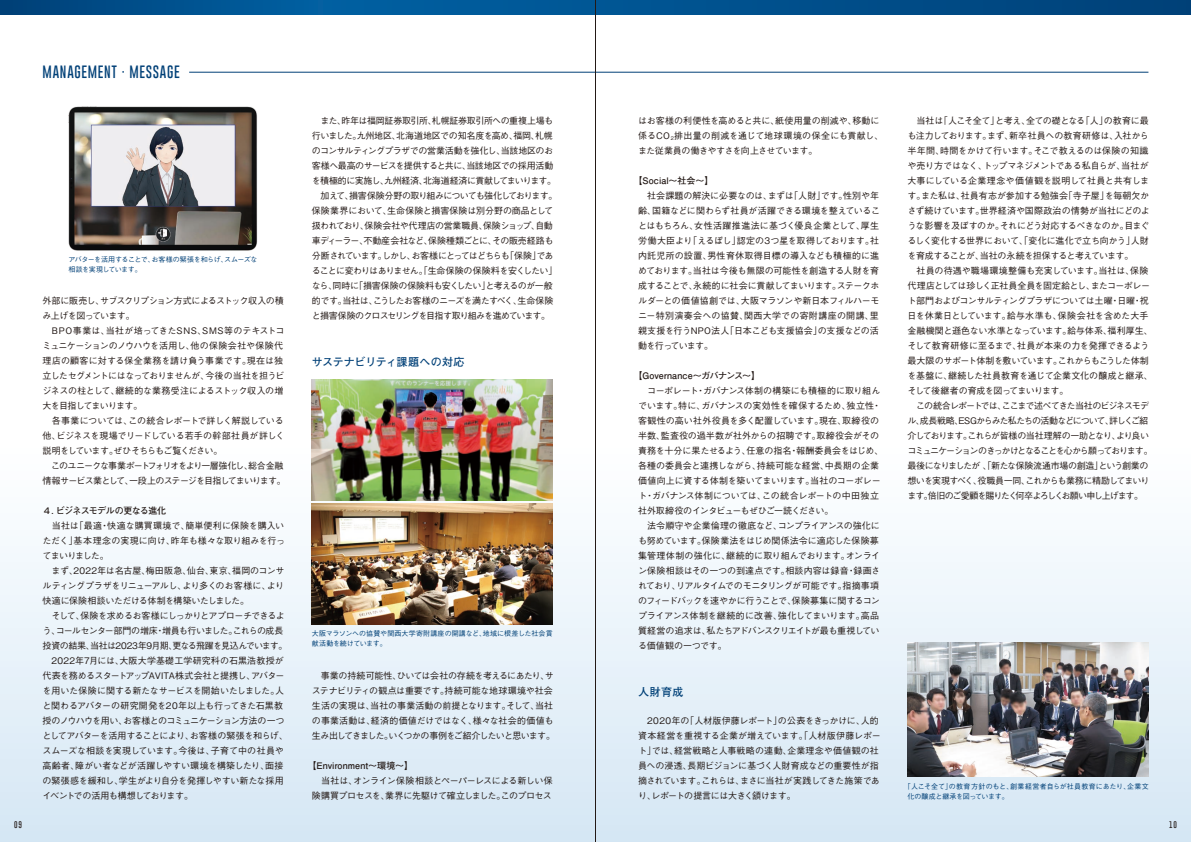
<style>
.page{position:relative;width:1191px;height:842px;background:#fff}
.page>*{position:absolute;margin:0;border:0;box-sizing:border-box;transform-origin:0 0}
.t1{font:100 13px "Gobold";letter-spacing:.055em;color:#004077}
.t2{font:700 11px "Futo Go B101 Pr 6";letter-spacing:-.015em;color:#004077}
.t3{font:700 11px "Futo Go B101 Pr 6";letter-spacing:.02em;color:#004077}
.t4{font:500 9px/15px "Gothic BBB Pr 6";letter-spacing:-.035em;color:#231916}
.t5{font:500 9px/15px "Gothic BBB Pr 6";letter-spacing:-.055em;color:#231916}
.t6{font:500 9px/15px "Gothic BBB Pr 6";letter-spacing:-.015em;color:#231916}
.t7{font:500 9px/15px "Gothic BBB Pr 6";letter-spacing:-.01em;color:#231916}
.t8{font:700 9px "Futo Go B101 Pr 6";letter-spacing:.005em;color:#231916}
.t9{font:700 9px "Futo Go B101 Pr 6";letter-spacing:-.065em;color:#231916}
.t10{font:500 7px/10px "Gothic BBB Pr 6";letter-spacing:.005em;color:#004077}
.t11{font:500 7px/10px "Gothic BBB Pr 6";letter-spacing:.01em;color:#004077}
.t12{font:500 7px/10px "Gothic BBB Pr 6";letter-spacing:-.06em;color:#004077}
.t13{font:100 7px "Gobold";color:#231916}
.s1{font-size:5px}
</style>
<div class="page">
<div style="left:0;top:14px;width:1191px;height:828px;background:linear-gradient(to bottom,#fff,#e0edf7)"></div>
<svg style="left:0;top:0;width:1191px;height:14px;background:#00508c"></svg>
<img style="left:67px;top:105px;width:192px;height:148px">
<hr style="left:189px;top:72px;width:959px;height:1px;background:#004077">
<img style="left:312px;top:504px;width:241px;height:120px">
<img style="left:312px;top:380px;width:241px;height:121px">
<img style="left:907px;top:643px;width:241px;height:134px">
<hr style="left:595px;top:0;width:1px;height:842px;background:#231916">
<h1 class="t1" style="left:43px;top:64px;width:139px">MANAGEMENT · MESSAGE</h1>
<p class="t12" style="left:68px;top:254px;width:191px">アバターを活用することで、お客様の緊張を和らげ、スムーズな相談を実現しています。</p>
<p class="t5" style="left:43px;top:292px;width:245px">外部に販売し、サブスクリプション方式によるストック収入の積み上げを図っています。<br>　BPO事業は、当社が培ってきたSNS、SMS等のテキストコミュニケーションのノウハウを活用し、他の保険会社や保険代理店の顧客に対する保全業務を請け負う事業です。現在は独立したセグメントにはなっておりませんが、今後の当社を担うビジネスの柱として、継続的な業務受注によるストック収入の増大を目指してまいります。<br>　各事業については、この統合レポートで詳しく解説している他、ビジネスを現場でリードしている若手の幹部社員が詳しく説明をしています。ぜひそちらもご覧ください。<br>　このユニークな事業ポートフォリオをより一層強化し、総合金融情報サービス業として、一段上のステージを目指してまいります。</p>
<p class="t9" style="left:43px;top:503px;width:125px">４．ビジネスモデルの更なる進化</p>
<p class="t4" style="left:43px;top:517px;width:247px">　当社は「最適・快適な購買環境で、簡単便利に保険を購入いただく」基本理念の実現に向け、昨年も様々な取り組みを行ってまいりました。<br>　まず、2022年は名古屋、梅田阪急、仙台、東京、福岡のコンサルティングプラザをリニューアルし、より多くのお客様に、より快適に保険相談いただける体制を構築いたしました。<br>　そして、保険を求めるお客様にしっかりとアプローチできるよう、コールセンター部門の増床・増員も行いました。これらの成長投資の結果、当社は2023年9月期、更なる飛躍を見込んでいます。　2022年7月には、大阪大学基礎工学研究科の石黒浩教授が代表を務めるスタートアップAVITA株式会社と提携し、アバターを用いた保険に関する新たなサービスを開始いたしました。人と関わるアバターの研究開発を20年以上も行ってきた石黒教授のノウハウを用い、お客様とのコミュニケーション方法の一つとしてアバターを活用することにより、お客様の緊張を和らげ、スムーズな相談を実現しています。今後は、子育て中の社員や高齢者、障がい者などが活躍しやすい環境を構築したり、面接の緊張感を緩和し、学生がより自分を発揮しやすい新たな採用イベントでの活用も構想しております。</p>
<p class="t5" style="left:312px;top:113px;width:247px">　また、昨年は福岡証券取引所、札幌証券取引所への重複上場も行いました。九州地区、北海道地区での知名度を高め、福岡、札幌のコンサルティングプラザでの営業活動を強化し、当該地区のお客様へ最高のサービスを提供すると共に、当該地区での採用活動を積極的に実施し、九州経済、北海道経済に貢献してまいります。　加えて、損害保険分野の取り組みについても強化しております。保険業界において、生命保険と損害保険は別分野の商品として扱われており、保険会社や代理店の営業職員、保険ショップ、自動車ディーラー、不動産会社など、保険種類ごとに、その販売経路も分断されています。しかし、お客様にとってはどちらも「保険」であることに変わりはありません。「生命保険の保険料を安くしたい」なら、同時に「損害保険の保険料も安くしたい」と考えるのが一般的です。当社は、こうしたお客様のニーズを満たすべく、生命保険と損害保険のクロスセリングを目指す取り組みを進めています。</p>
<p class="t2" style="left:312px;top:353px;width:154px">サステナビリティ課題への対応</p>
<p class="t11" style="left:312px;top:628px;width:242px">大阪マラソンへの協賛や関西大学寄附講座の開講など、地域に根差した社会貢献活動を続けています。</p>
<p class="t4" style="left:312px;top:668px;width:244px">　事業の持続可能性、ひいては会社の存続を考えるにあたり、サステナビリティの観点は重要です。持続可能な地球環境や社会生活の実現は、当社の事業活動の前提となります。そして、当社の事業活動は、経済的価値だけではなく、様々な社会的価値も生み出してきました。いくつかの事例をご紹介したいと思います。</p>
<p class="t8" style="left:307px;top:759px;width:107px">【Environment～環境～】</p>
<p class="t4" style="left:312px;top:773px;width:242px;text-align:right">当社は、オンライン保険相談とペーパーレスによる新しい保険購買プロセスを、業界に先駆けて確立しました。このプロセス</p>
<p class="t7" style="left:638px;top:113px;width:247px">はお客様の利便性を高めると共に、紙使用量の削減や、移動に係るCO<span class="s1">2</span>排出量の削減を通じて地球環境の保全にも貢献し、また従業員の働きやすさを向上させています。</p>
<p class="t8" style="left:633px;top:174px;width:81px">【Social～社会～】</p>
<p class="t6" style="left:638px;top:188px;width:243px">　社会課題の解決に必要なのは、まずは「人財」です。性別や年齢、国籍などに関わらず社員が活躍できる環境を整えていることはもちろん、女性活躍推進法に基づく優良企業として、厚生労働大臣より「えるぼし」認定の3つ星を取得しております。社内託児所の設置、男性育休取得目標の導入なども積極的に進めております。当社は今後も無限の可能性を創造する人財を育成することで、永続的に社会に貢献してまいります。ステークホルダーとの価値協創では、大阪マラソンや新日本フィルハーモニー特別演奏会への協賛、関西大学での寄附講座の開講、里親支援を行うNPO法人「日本こども支援協会」の支援などの活動を行っています。</p>
<p class="t8" style="left:633px;top:369px;width:128px">【Governance～ガバナンス～】</p>
<p class="t4" style="left:638px;top:383px;width:247px">　コーポレート・ガバナンス体制の構築にも積極的に取り組んでいます。特に、ガバナンスの実効性を確保するため、独立性・客観性の高い社外役員を多く配置しています。現在、取締役の半数、監査役の過半数が社外からの招聘です。取締役会がその責務を十分に果たせるよう、任意の指名・報酬委員会をはじめ、各種の委員会と連携しながら、持続可能な経営、中長期の企業価値向上に資する体制を築いてまいります。当社のコーポレート・ガバナンス体制については、この統合レポートの中田独立社外取締役のインタビューもぜひご一読ください。<br>　法令順守や企業倫理の徹底など、コンプライアンスの強化にも努めています。保険業法をはじめ関係法令に適応した保険募集管理体制の強化に、継続的に取り組んでおります。オンライン保険相談はその一つの到達点です。相談内容は録音・録画されており、リアルタイムでのモニタリングが可能です。指摘事項のフィードバックを速やかに行うことで、保険募集に関するコンプライアンス体制を継続的に改善、強化してまいります。高品質経営の追求は、私たちアドバンスクリエイトが最も重視している価値観の一つです。</p>
<p class="t3" style="left:638px;top:683px;width:47px">人財育成</p>
<p class="t4" style="left:638px;top:713px;width:244px">　2020年の「人材版伊藤レポート」の公表をきっかけに、人的資本経営を重視する企業が増えています。「人材版伊藤レポート」では、経営戦略と人事戦略の連動、企業理念や価値観の社員への浸透、長期ビジョンに基づく人財育成などの重要性が指摘されています。これらは、まさに当社が実践してきた施策であり、レポートの提言には大きく頷けます。</p>
<p class="t4" style="left:907px;top:113px;width:247px">　当社は「人こそ全て」と考え、全ての礎となる「人」の教育に最も注力しております。まず、新卒社員への教育研修は、入社から半年間、時間をかけて行います。そこで教えるのは保険の知識や売り方ではなく、トップマネジメントである私自らが、当社が大事にしている企業理念や価値観を説明して社員と共有します。また私は、社員有志が参加する勉強会「寺子屋」を毎朝欠かさず続けています。世界経済や国際政治の情勢が当社にどのような影響を及ぼすのか。それにどう対応するべきなのか。目まぐるしく変化する世界において、「変化に進化で立ち向かう」人財を育成することが、当社の永続を担保すると考えています。<br>　社員の待遇や職場環境整備も充実しています。当社は、保険代理店としては珍しく正社員全員を固定給とし、またコーポレート部門およびコンサルティングプラザについては土曜・日曜・祝日を休業日としています。給与水準も、保険会社を含めた大手金融機関と遜色ない水準となっています。給与体系、福利厚生、そして教育研修に至るまで、社員が本来の力を発揮できるよう最大限のサポート体制を敷いています。これからもこうした体制を基盤に、継続した社員教育を通じて企業文化の醸成と継承、そして後継者の育成を図ってまいります。<br>　この統合レポートでは、ここまで述べてきた当社のビジネスモデル、成長戦略、ESGからみた私たちの活動などについて、詳しくご紹介しております。これらが皆様の当社理解の一助となり、より良いコミュニケーションのきっかけとなることを心から願っております。最後になりましたが 、「新たな保険流通市場の創造」という創業の想いを実現すべく、役職員一同、これからも業務に精励してまいります。倍旧のご愛顧を賜りたく何卒よろしくお願い申し上げます。</p>
<p class="t10" style="left:907px;top:780px;width:243px;text-indent:-4px">「人こそ全て」の教育方針のもと、創業経営者自らが社員教育にあたり、企業文化の醸成と継承を図っています。</p>
<p class="t13" style="left:14px;top:820px;width:9px">09</p>
<p class="t13" style="left:1169px;top:820px;width:9px">10</p>
</div>
